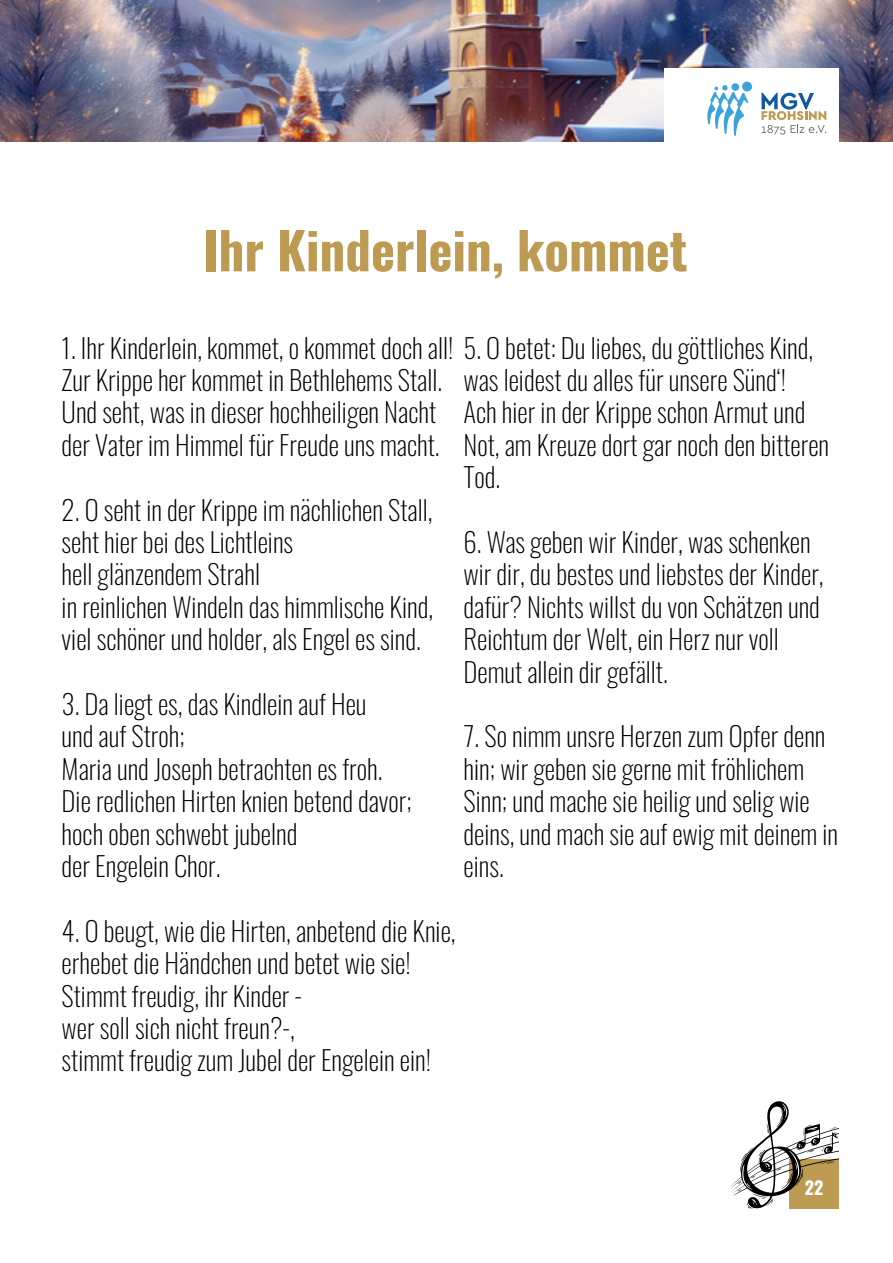
<style>
.page{position:relative;width:893px;height:1263px;background:#fff}
.page>*{position:absolute;margin:0;border:0;box-sizing:border-box;transform-origin:0 0}
.t1{font:700 51px "Oswald";color:#be9b52}
.t2{font:200 27px/32.4px "Oswald";color:#000}
.t3{font:700 18px "Oswald";color:#fff}
</style>
<div class="page">
<svg style="left:731px;top:1101px;width:108px;height:108px"></svg>
<img style="left:0;top:0;width:893px;height:142px">
<div style="left:664px;top:68px;width:174px;height:76px;background:#fff"></div>
<svg style="left:707px;top:81px;width:45px;height:55px"></svg>
<svg style="left:761px;top:93px;width:65px;height:42px"></svg>
<p class="t1" style="left:203px;top:224px;width:486px">Ihr Kinderlein, kommet</p>
<p class="t2" style="left:62px;top:328px;width:753px">1. Ihr Kinderlein, kommet, o kommet doch all! 5. O betet: Du liebes, du göttliches Kind,</p>
<p class="t2" style="left:62px;top:361px;width:382px">Zur Krippe her kommet in Bethlehems Stall.</p>
<p class="t2" style="left:62px;top:393px;width:376px">Und seht, was in dieser hochheiligen Nacht</p>
<p class="t2" style="left:62px;top:425px;width:379px">der Vater im Himmel für Freude uns macht.</p>
<p class="t2" style="left:463px;top:361px;width:324px">was leidest du alles für unsere Sünd‘!</p>
<p class="t2" style="left:463px;top:393px;width:367px">Ach hier in der Krippe schon Armut und<br>Not, am Kreuze dort gar noch den bitteren<br>Tod.</p>
<p class="t2" style="left:62px;top:490px;width:372px">2. O seht in der Krippe im nächlichen Stall,</p>
<p class="t2" style="left:62px;top:523px;width:233px">seht hier bei des Lichtleins</p>
<p class="t2" style="left:62px;top:555px;width:200px">hell glänzendem Strahl</p>
<p class="t2" style="left:62px;top:587px;width:373px">in reinlichen Windeln das himmlische Kind,</p>
<p class="t2" style="left:62px;top:620px;width:361px">viel schöner und holder, als Engel es sind.</p>
<p class="t2" style="left:62px;top:685px;width:306px">3. Da liegt es, das Kindlein auf Heu</p>
<p class="t2" style="left:62px;top:717px;width:125px">und auf Stroh;</p>
<p class="t2" style="left:62px;top:749px;width:322px">Maria und Joseph betrachten es froh.</p>
<p class="t2" style="left:62px;top:782px;width:352px">Die redlichen Hirten knien betend davor;</p>
<p class="t2" style="left:62px;top:814px;width:237px">hoch oben schwebt jubelnd</p>
<p class="t2" style="left:62px;top:847px;width:160px">der Engelein Chor.</p>
<p class="t2" style="left:62px;top:911px;width:395px">4. O beugt, wie die Hirten, anbetend die Knie,</p>
<p class="t2" style="left:62px;top:944px;width:351px">erhebet die Händchen und betet wie sie!</p>
<p class="t2" style="left:62px;top:976px;width:242px">Stimmt freudig, ihr Kinder -</p>
<p class="t2" style="left:62px;top:1009px;width:235px">wer soll sich nicht freun?-,</p>
<p class="t2" style="left:62px;top:1041px;width:371px">stimmt freudig zum Jubel der Engelein ein!</p>
<p class="t2" style="left:463px;top:523px;width:362px">6. Was geben wir Kinder, was schenken wir dir, du bestes und liebstes der Kinder, dafür? Nichts willst du von Schätzen und Reichtum der Welt, ein Herz nur voll</p>
<p class="t2" style="left:463px;top:652px;width:206px">Demut allein dir gefällt.</p>
<p class="t2" style="left:463px;top:717px;width:376px">7. So nimm unsre Herzen zum Opfer denn hin; wir geben sie gerne mit fröhlichem<br>Sinn; und mache sie heilig und selig wie deins, und mach sie auf ewig mit deinem in eins.</p>
<p class="t3" style="left:805px;top:1178px;width:20px">22</p>
</div>
